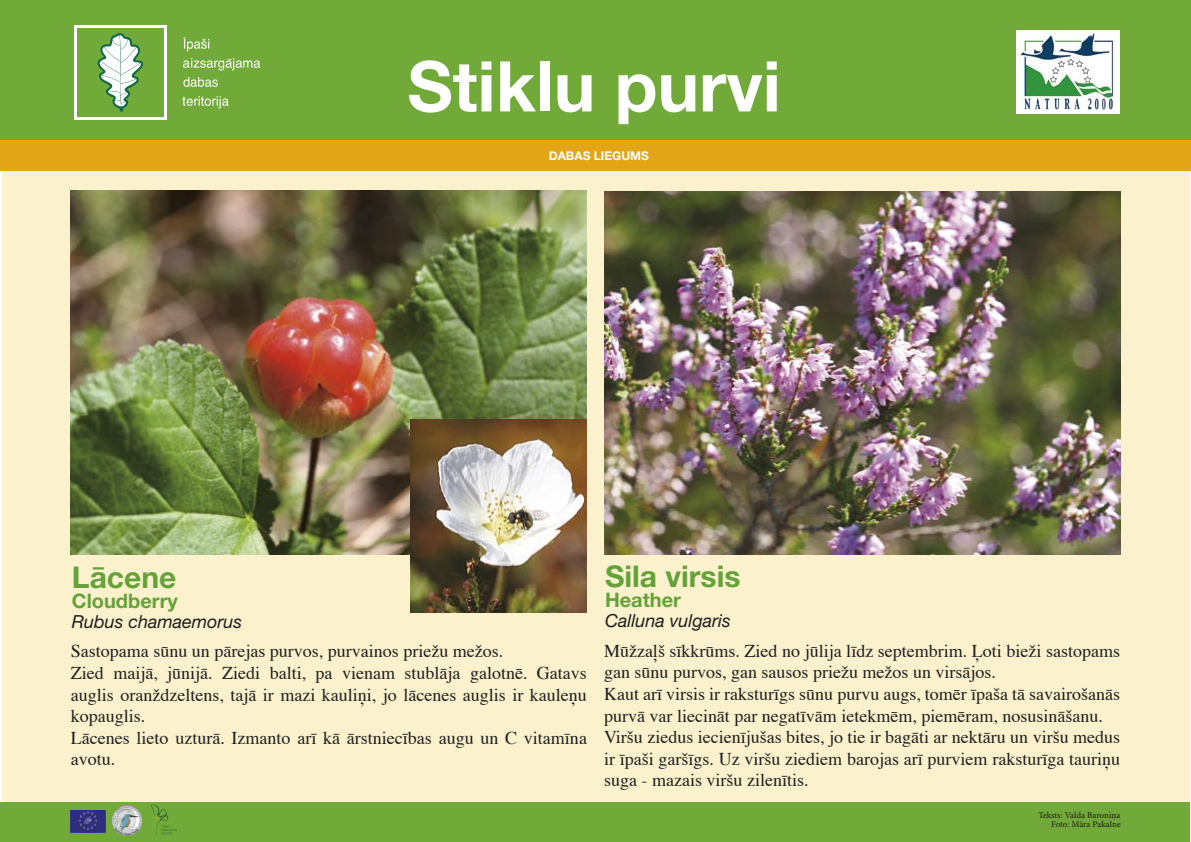
<style>
.page{position:relative;width:1191px;height:842px;background:#fff}
.page>*{position:absolute;margin:0;border:0;box-sizing:border-box;transform-origin:0 0}
.t1{font:700 70px "Helvetica Neue CE";color:#fff}
.t2{font:700 30px "Helvetica Neue CE";color:#65a23a}
.t3{font:700 20px "Helvetica Neue CE";color:#65a23a}
.t4{font:18px/21.6px "Times";color:#1f1e1d}
.t5{font:italic 18px "Helvetica Neue CE";color:#1f1e1d}
.t6{font:700 12px "Helvetica Neue CE";color:#fff}
.t7{font:9px "Minion Pro";letter-spacing:-.005em;color:#1f1e1d}
</style>
<div class="page">
<div style="left:2px;top:1px;width:1187px;height:841px;background:#fbf1cd"></div>
<div style="left:0;top:1px;width:1190px;height:140px;background:#71aa38"></div>
<div style="left:0;top:141px;width:1191px;height:30px;background:#e3a619"></div>
<div style="left:0;top:802px;width:1189px;height:40px;background:#71aa38"></div>
<div style="left:74px;top:26px;width:92px;height:94px;background:#fff"></div>
<div style="left:77px;top:28px;width:87px;height:89px;background:#71aa38"></div>
<svg style="left:97px;top:33px;width:46px;height:78px"></svg>
<svg style="left:182px;top:96px;width:47px;height:12px"></svg>
<svg style="left:183px;top:77px;width:35px;height:10px"></svg>
<svg style="left:183px;top:58px;width:77px;height:13px"></svg>
<svg style="left:183px;top:38px;width:26px;height:13px"></svg>
<div style="left:1017px;top:30px;width:103px;height:84px;background:#fff"></div>
<img style="left:1018px;top:30px;width:96px;height:80px">
<img style="left:71px;top:810px;width:35px;height:22px">
<img style="left:112px;top:806px;width:30px;height:30px">
<svg style="left:151px;top:805px;width:26px;height:30px"></svg>
<img style="left:604px;top:191px;width:516px;height:364px">
<img style="left:71px;top:191px;width:516px;height:364px">
<img style="left:410px;top:420px;width:177px;height:192px">
<h1 class="t1" style="left:407px;top:47px;width:375px">Stiklu purvi</h1>
<p class="t6" style="left:549px;top:149px;width:102px">DABAS LIEGUMS</p>
<h2 class="t2" style="left:72px;top:561px;width:106px">Lācene</h2>
<p class="t3" style="left:72px;top:590px;width:107px">Cloudberry</p>
<p class="t5" style="left:72px;top:612px;width:172px">Rubus chamaemorus</p>
<p class="t4" style="left:71px;top:641px;width:517px">Sastopama sūnu un pārejas purvos, purvainos priežu mežos.<br>Zied maijā, jūnijā. Ziedi balti, pa vienam stublāja galotnē. Gatavs auglis oranždzeltens, tajā ir mazi kauliņi, jo lācenes auglis ir kauleņu kopauglis.<br>Lācenes lieto uzturā. Izmanto arī kā ārstniecības augu un C vitamīna avotu.</p>
<h2 class="t2" style="left:605px;top:559px;width:137px">Sila virsis</h2>
<p class="t3" style="left:605px;top:589px;width:77px">Heather</p>
<p class="t5" style="left:605px;top:610px;width:127px">Calluna vulgaris</p>
<p class="t4" style="left:604px;top:641px;width:517px">Mūžzaļš sīkkrūms. Zied no jūlija līdz septembrim. Ļoti bieži sastopams gan sūnu purvos, gan sausos priežu mežos un virsājos.<br>Kaut arī virsis ir raksturīgs sūnu purvu augs, tomēr īpaša tā savairošanās purvā var liecināt par negatīvām ietekmēm, piemēram, nosusināšanu.<br>Viršu ziedus iecienījušas bites, jo tie ir bagāti ar nektāru un viršu medus ir īpaši garšīgs. Uz viršu ziediem barojas arī purviem raksturīga tauriņu suga - mazais viršu zilenītis.</p>
<p class="t7" style="left:1038px;top:810px;width:83px">Teksts: Valda Baroniņa</p>
<p class="t7" style="left:1051px;top:819px;width:71px">Foto: Māra Pakalne</p>
</div>
